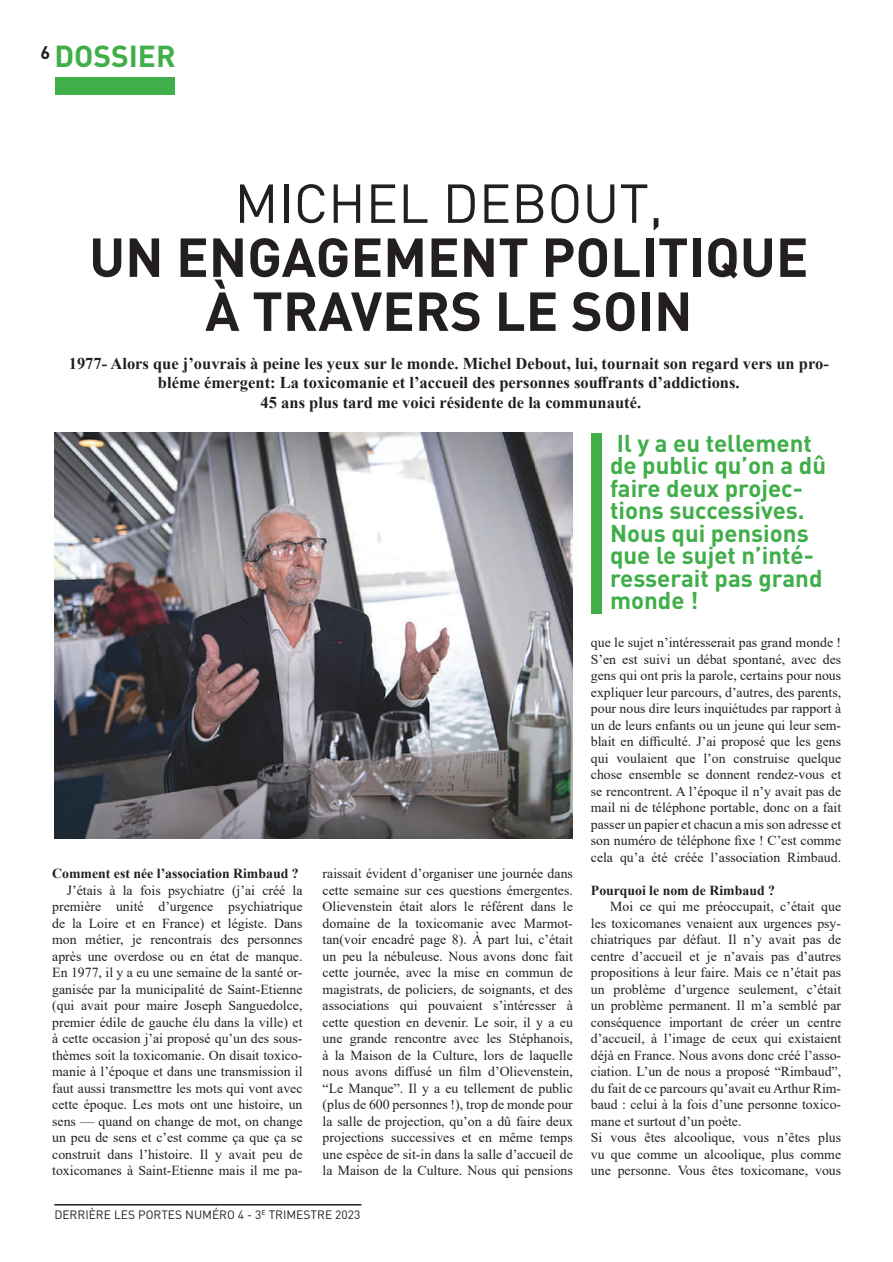
<style>
.page{position:relative;width:893px;height:1262px;background:#fff}
.page>*{position:absolute;margin:0;border:0;box-sizing:border-box;transform-origin:0 0}
.t1{font:700 54px/54px "DIN";color:#231f20;text-align:center}
.t2{font:54px "DIN";color:#231f20}
.t3{font:700 30px "DIN";color:#40ae49}
.t4{font:700 24px/22.5px "DIN";color:#40ae49}
.t5{font:16.5px/19.8px "font 000000002 cee 419 a";color:#231f20;text-align:center}
.t6{font:13.8px/16.5px "Times New Roman";color:#231f20;text-align:justify}
.t7{font:13.8px "font 000000002 cee 419 a";color:#231f20}
.t8{font:12px "DIN";color:#231f20}
</style>
<div class="page">
<hr style="left:54px;top:1204px;width:307px;height:2px;background:#231f20">
<div style="left:56px;top:78px;width:119px;height:17px;background:#40ae49"></div>
<img style="left:54px;top:433px;width:519px;height:406px">
<div style="left:592px;top:433px;width:10px;height:180px;background:#40ae49"></div>
<h2 class="t3" style="left:41px;top:39px;width:137px"><sup>6</sup> DOSSIER</h2>
<h1 class="t2" style="left:234px;top:172px;width:430px">MICHEL DEBOUT,</h1>
<h1 class="t1" style="left:89px;top:230px;width:721px">UN ENGAGEMENT POLITIQUE<br>À TRAVERS LE SOIN</h1>
<p class="t5" style="left:69px;top:353px;width:761px">1977- Alors que j’ouvrais à peine les yeux sur le monde. Michel Debout, lui, tournait son regard vers un pro&shy;bléme émergent: La toxicomanie et l’accueil des personnes souffrants d’addictions.<br>45 ans plus tard me voici résidente de la communauté.</p>
<p class="t7" style="left:52px;top:864px;width:248px">Comment est née l’association Rimbaud ?</p>
<p class="t6" style="left:52px;top:883px;width:252px;text-indent:15px">J’étais à la fois psychiatre (j’ai créé la première unité d’urgence psychiatrique de la Loire et en France) et légiste. Dans mon métier, je rencontrais des personnes après une overdose ou en état de manque.<br>En 1977, il y a eu une semaine de la santé or&shy;ganisée par la municipalité de Saint-Etienne (qui avait pour maire Joseph Sanguedolce, premier édile de gauche élu dans la ville) et à cette occasion j’ai proposé qu’un des sous&shy;thèmes soit la toxicomanie. On disait toxico&shy;manie à l’époque et dans une transmission il faut aussi transmettre les mots qui vont avec cette époque. Les mots ont une histoire, un sens — quand on change de mot, on change un peu de sens et c’est comme ça que ça se construit dans l’histoire. Il y avait peu de toxicomanes à Saint-Etienne mais il me pa-</p>
<p class="t6" style="left:323px;top:867px;width:252px">raissait évident d’organiser une journée dans cette semaine sur ces questions émergentes.<br>Olievenstein était alors le référent dans le domaine de la toxicomanie avec Marmot&shy;tan(voir encadré page 8). À part lui, c’était un peu la nébuleuse. Nous avons donc fait cette journée, avec la mise en commun de magistrats, de policiers, de soignants, et des associations qui pouvaient s’intéresser à cette question en devenir. Le soir, il y a eu une grande rencontre avec les Stéphanois, à la Maison de la Culture, lors de laquelle</p>
<p class="t7" style="left:323px;top:1062px;width:252px">nous avons diffusé un film d’Olievenstein,</p>
<p class="t6" style="left:323px;top:1081px;width:252px">“Le Manque”. Il y a eu tellement de public (plus de 600 personnes !), trop de monde pour la salle de projection, qu’on a dû faire deux projections successives et en même temps une espèce de sit-in dans la salle d’accueil de la Maison de la Culture. Nous qui pensions</p>
<p class="t8" style="left:54px;top:1208px;width:307px">DERRIÈRE LES PORTES NUMÉRO 4 - 3<sup>E</sup> TRIMESTRE 2023</p>
<h3 class="t4" style="left:610px;top:432px;width:218px">Il y a eu tellement de public qu’on a dû faire deux projec&shy;tions successives.<br>Nous qui pensions que le sujet n’inté&shy;resserait pas grand monde !</h3>
<p class="t6" style="left:591px;top:636px;width:252px">que le sujet n’intéresserait pas grand monde !<br>S’en est suivi un débat spontané, avec des gens qui ont pris la parole, certains pour nous expliquer leur parcours, d’autres, des parents, pour nous dire leurs inquiétudes par rapport à un de leurs enfants ou un jeune qui leur sem-</p>
<p class="t7" style="left:591px;top:732px;width:252px">blait en difficulté. J’ai proposé que les gens</p>
<p class="t6" style="left:591px;top:751px;width:252px">qui voulaient que l’on construise quelque chose ensemble se donnent rendez-vous et se rencontrent. A l’époque il n’y avait pas de mail ni de téléphone portable, donc on a fait passer un papier et chacun a mis son adresse et</p>
<p class="t7" style="left:591px;top:831px;width:252px">son numéro de téléphone fixe ! C’est comme</p>
<p class="t6" style="left:591px;top:850px;width:252px">cela qu’a été créée l’association Rimbaud.</p>
<p class="t7" style="left:591px;top:880px;width:186px">Pourquoi le nom de Rimbaud ?</p>
<p class="t6" style="left:591px;top:900px;width:252px;text-align:left;text-indent:19px">Moi ce qui me préoccupait, c’était que les toxicomanes venaient aux urgences psy&shy;chiatriques par défaut. Il n’y avait pas de centre d’accueil et je n’avais pas d’autres propositions à leur faire. Mais ce n’était pas un problème d’urgence seulement, c’était un problème permanent. Il m’a semblé par conséquence important de créer un centre d’accueil, à l’image de ceux qui existaient déjà en France. Nous avons donc créé l’asso&shy;ciation. L’un de nous a proposé “Rimbaud”, du fait de ce parcours qu’avait eu Arthur Rim&shy;baud : celui à la fois d’une personne toxico&shy;mane et surtout d’un poète.<br>Si vous êtes alcoolique, vous n’êtes plus vu que comme un alcoolique, plus comme une personne. Vous êtes toxicomane, vous</p>
</div>
